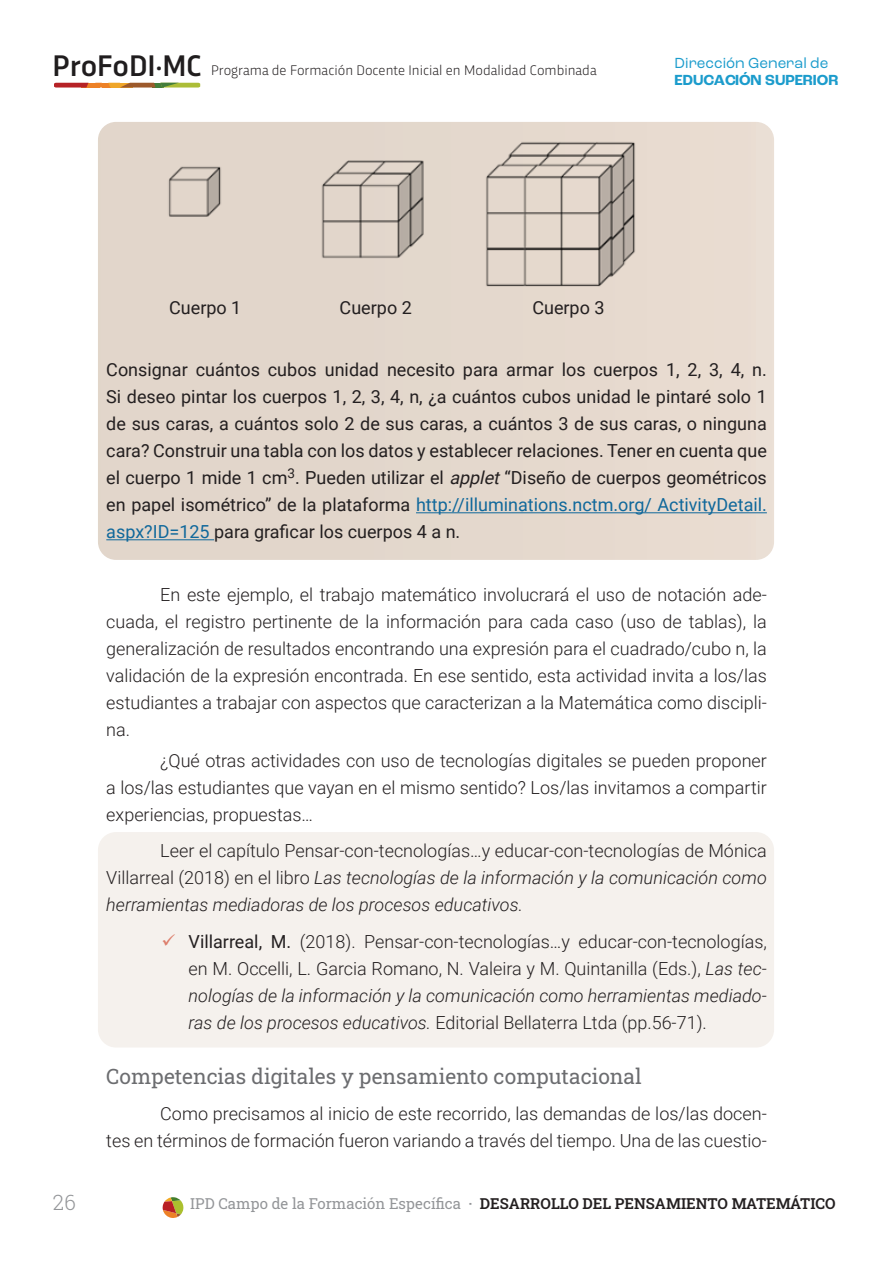
<style>
.page{position:relative;width:893px;height:1263px;background:#fff}
.page>*{position:absolute;margin:0;border:0;box-sizing:border-box;transform-origin:0 0}
.t1{font:500 31.2px "Trasandina W03";color:#201d1e}
.t2{font:21px "Roboto Slab";color:#6c6d70}
.t3{font:300 21px "Roboto Slab";color:#939598}
.t4{font:300 18px/27px "Roboto";color:#231f20;text-align:justify}
.t5{font:18px/27px "Roboto";color:#231f20;text-align:justify}
.t6{font:italic 300 18px/27px "Roboto";color:#231f20;text-align:justify}
.t7{font:15.3px "Roc Grotesk";color:#1c9ccc}
.t8{font:700 15.3px "Roc Grotesk";color:#1c9ccc}
.t9{font:600 15px "Roboto Slab";color:#231f20}
.t10{font:300 14.55px "Trasandina W03";color:#231f20}
.s1{font-style:italic}
.s2{color:#10689b}
.s3{font-style:normal}
.s4{font-weight:400}
.s5{font-weight:400;color:#939598}
.s6{color:#939598}
</style>
<div class="page">
<div style="left:98px;top:122px;width:676px;height:438px;background:#e4d8cd"></div>
<div style="left:98px;top:832px;width:676px;height:215px;background:#f5f1ed;border-radius:18px"></div>
<svg style="left:54px;top:83px;width:146px;height:5px"></svg>
<svg style="left:163px;top:1197px;width:21px;height:21px"></svg>
<hr style="left:416px;top:512px;width:351px;height:1px;background:#10689b">
<hr style="left:106px;top:539px;width:108px;height:1px;background:#10689b">
<img style="left:160px;top:134px;width:487px;height:158px">
<h1 class="t1" style="left:52px;top:42px;width:150px">ProFoDI·MC</h1>
<p class="t10" style="left:211px;top:59px;width:387px">Programa de Formación Docente Inicial en Modalidad Combinada</p>
<p class="t7" style="left:675px;top:54px;width:155px">Dirección General de</p>
<p class="t8" style="left:675px;top:70px;width:165px">EDUCACIÓN SUPERIOR</p>
<p class="t5" style="left:169px;top:293px;width:74px">Cuerpo 1</p>
<p class="t5" style="left:340px;top:293px;width:74px">Cuerpo 2</p>
<p class="t5" style="left:532px;top:293px;width:74px">Cuerpo 3</p>
<p class="t5" style="left:106px;top:356px;width:662px">Consignar cuántos cubos unidad necesito para armar los cuerpos 1, 2, 3, 4, n.<br>Si deseo pintar los cuerpos 1, 2, 3, 4, n, ¿a cuántos cubos unidad le pintaré solo 1 de sus caras, a cuántos solo 2 de sus caras, a cuántos 3 de sus caras, o ninguna cara? Construir una tabla con los datos y establecer relaciones. Tener en cuenta que el cuerpo 1 mide 1 cm<sup>3</sup>. Pueden utilizar el <span class="s1">applet</span>“Diseño de cuerpos geométricos en papel isométrico” de la plataforma <span class="s2">http://illuminations.nctm.org/ ActivityDetail. aspx?ID=125</span> para graficar los cuerpos 4 a n.</p>
<p class="t4" style="left:106px;top:580px;width:662px;text-indent:54px">En este ejemplo, el trabajo matemático involucrará el uso de notación ade&shy;cuada, el registro pertinente de la información para cada caso (uso de tablas), la generalización de resultados encontrando una expresión para el cuadrado/cubo n, la validación de la expresión encontrada. En ese sentido, esta actividad invita a los/las estudiantes a trabajar con aspectos que caracterizan a la Matemática como discipli&shy;na.</p>
<p class="t4" style="left:106px;top:747px;width:662px;text-indent:54px">¿Qué otras actividades con uso de tecnologías digitales se pueden proponer a los/las estudiantes que vayan en el mismo sentido? Los/las invitamos a compartir experiencias, propuestas…</p>
<p class="t6" style="left:106px;top:836px;width:662px;text-indent:54px"><span class="s3">Leer el capítulo Pensar-con-tecnologías…y educar-con-tecnologías de Mónica Villarreal (2018) en el libro</span> Las tecnologías de la información y la comunicación como herramientas mediadoras de los procesos educativos.</p>
<p class="t4" style="left:189px;top:928px;width:580px"><span class="s4">Villarreal, M.</span> (2018). Pensar-con-tecnologías…y educar-con-tecnologías, en M. Occelli, L. Garcia Romano, N. Valeira y M. Quintanilla (Eds.), <span class="s1">Las tec&shy;nologías de la información y la comunicación como herramientas mediado&shy;ras de los procesos educativos.</span> Editorial Bellaterra Ltda (pp.56-71).</p>
<p class="t2" style="left:106px;top:1062px;width:537px">Competencias digitales y pensamiento computacional</p>
<p class="t4" style="left:106px;top:1099px;width:662px;text-align:right">Como precisamos al inicio de este recorrido, las demandas de los/las docen-<br>tes en términos de formación fueron variando a través del tiempo. Una de las cuestio-</p>
<p class="t3" style="left:53px;top:1187px;width:24px">26</p>
<p class="t9" style="left:190px;top:1193px;width:647px"><span class="s5">IPD Campo de la Formación Específica</span> <span class="s6">·</span> DESARROLLO DEL PENSAMIENTO MATEMÁTICO</p>
</div>
